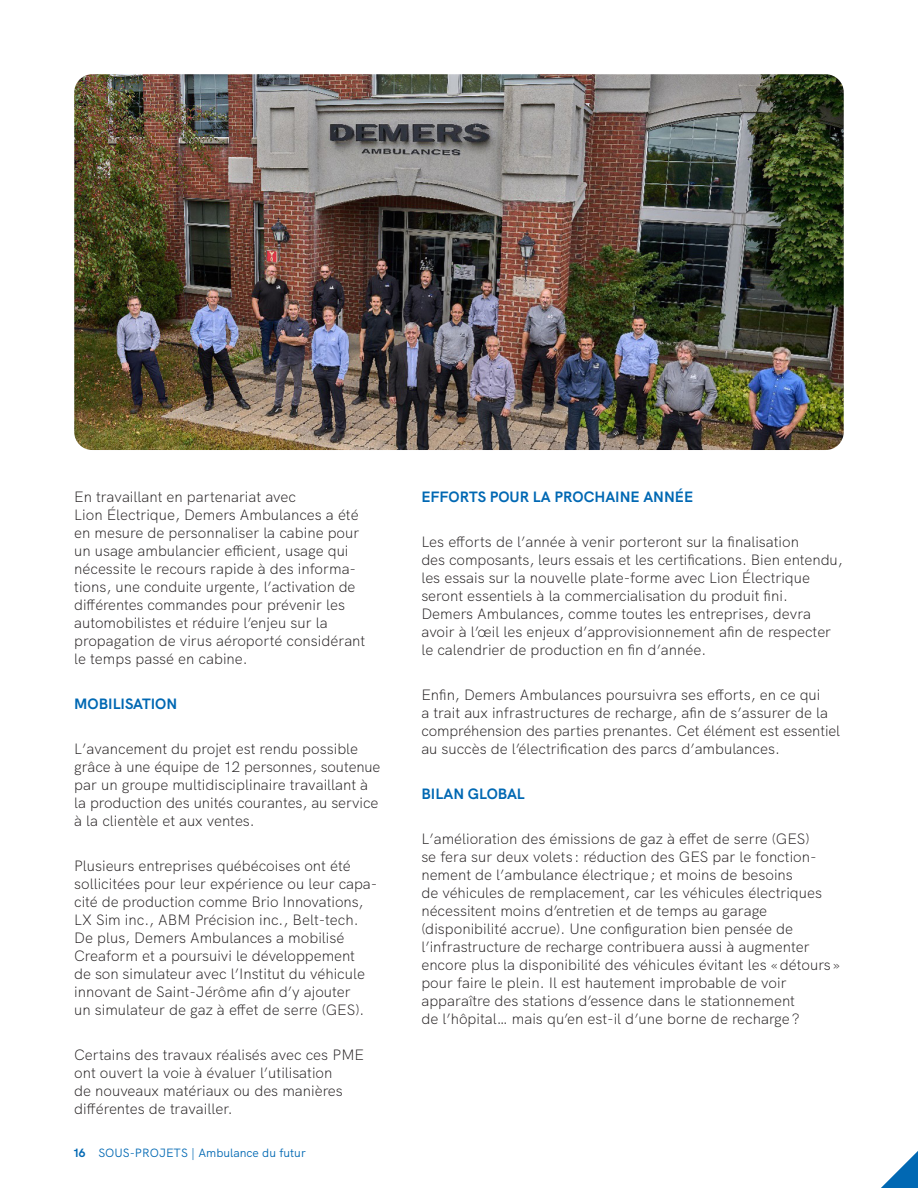
<style>
.page{position:relative;width:918px;height:1188px;background:#fff}
.page>*{position:absolute;margin:0;border:0;box-sizing:border-box;transform-origin:0 0}
.Texte_noir{font:300 15px/18px "HK Grotesk";color:#231f20}
.Texte_noir-2{font:700 15px "HK Grotesk";color:#0168b3}
.Sous-titre_bleu{font:700 15px "HK Grotesk";color:#0168b3}
.Sous-titre_bleu-2{font:12px "HK Grotesk";color:#0168b3}
.s1{font-weight:700}
</style>
<div class="page">
<img style="left:74px;top:74px;width:770px;height:376px">
<svg style="left:881px;top:1151px;width:37px;height:37px"></svg>
<p class="Texte_noir" style="left:74px;top:486px;width:293px">En travaillant en partenariat avec<br>Lion Électrique, Demers Ambulances a été en mesure de personnaliser la cabine pour un usage ambulancier efficient, usage qui nécessite le recours rapide à des informa&shy;tions, une conduite urgente, l’activation de différentes commandes pour prévenir les automobilistes et réduire l’enjeu sur la propagation de virus aéroporté considérant le temps passé en cabine.</p>
<p class="Sous-titre_bleu" style="left:74px;top:692px;width:105px">MOBILISATION</p>
<p class="Texte_noir" style="left:74px;top:738px;width:308px">L’avancement du projet est rendu possible grâce à une équipe de 12 personnes, soutenue par un groupe multidisciplinaire travaillant à la production des unités courantes, au service à la clientèle et aux ventes.</p>
<p class="Texte_noir" style="left:74px;top:855px;width:302px">Plusieurs entreprises québécoises ont été sollicitées pour leur expérience ou leur capa&shy;cité de production comme Brio Innovations, LX Sim inc., ABM Précision inc., Belt-tech.<br>De plus, Demers Ambulances a mobilisé Creaform et a poursuivi le développement de son simulateur avec l’Institut du véhicule innovant de Saint-Jérôme afin d’y ajouter<br>un simulateur de gaz à effet de serre (GES).</p>
<p class="Texte_noir" style="left:74px;top:1044px;width:291px">Certains des travaux réalisés avec ces PME ont ouvert la voie à évaluer l’utilisation<br>de nouveaux matériaux ou des manières différentes de travailler.</p>
<p class="Sous-titre_bleu-2" style="left:74px;top:1143px;width:233px"><span class="s1">16</span> SOUS-PROJETS | Ambulance du futur</p>
<p class="Texte_noir-2" style="left:421px;top:485px;width:273px">EFFORTS POUR LA PROCHAINE ANNÉE</p>
<p class="Texte_noir" style="left:421px;top:531px;width:423px">Les efforts de l’année à venir porteront sur la finalisation<br>des composants, leurs essais et les certifications. Bien entendu, les essais sur la nouvelle plate-forme avec Lion Électrique seront essentiels à la commercialisation du produit fini.<br>Demers Ambulances, comme toutes les entreprises, devra avoir à l’œil les enjeux d’approvisionnement afin de respecter le calendrier de production en fin d’année.</p>
<p class="Texte_noir" style="left:421px;top:684px;width:420px">Enfin, Demers Ambulances poursuivra ses efforts, en ce qui<br>a trait aux infrastructures de recharge, afin de s’assurer de la compréhension des parties prenantes. Cet élément est essentiel au succès de l’électrification des parcs d’ambulances.</p>
<p class="Sous-titre_bleu" style="left:421px;top:782px;width:105px">BILAN GLOBAL</p>
<p class="Texte_noir" style="left:421px;top:828px;width:420px">L’amélioration des émissions de gaz à effet de serre (GES)<br>se fera sur deux volets : réduction des GES par le fonction&shy;nement de l’ambulance électrique; et moins de besoins<br>de véhicules de remplacement, car les véhicules électriques nécessitent moins d’entretien et de temps au garage (disponibilité accrue). Une configuration bien pensée de l’infrastructure de recharge contribuera aussi à augmenter encore plus la disponibilité des véhicules évitant les «détours » pour faire le plein. Il est hautement improbable de voir apparaître des stations d’essence dans le stationnement<br>de l’hôpital… mais qu’en est-il d’une borne de recharge?</p>
</div>
